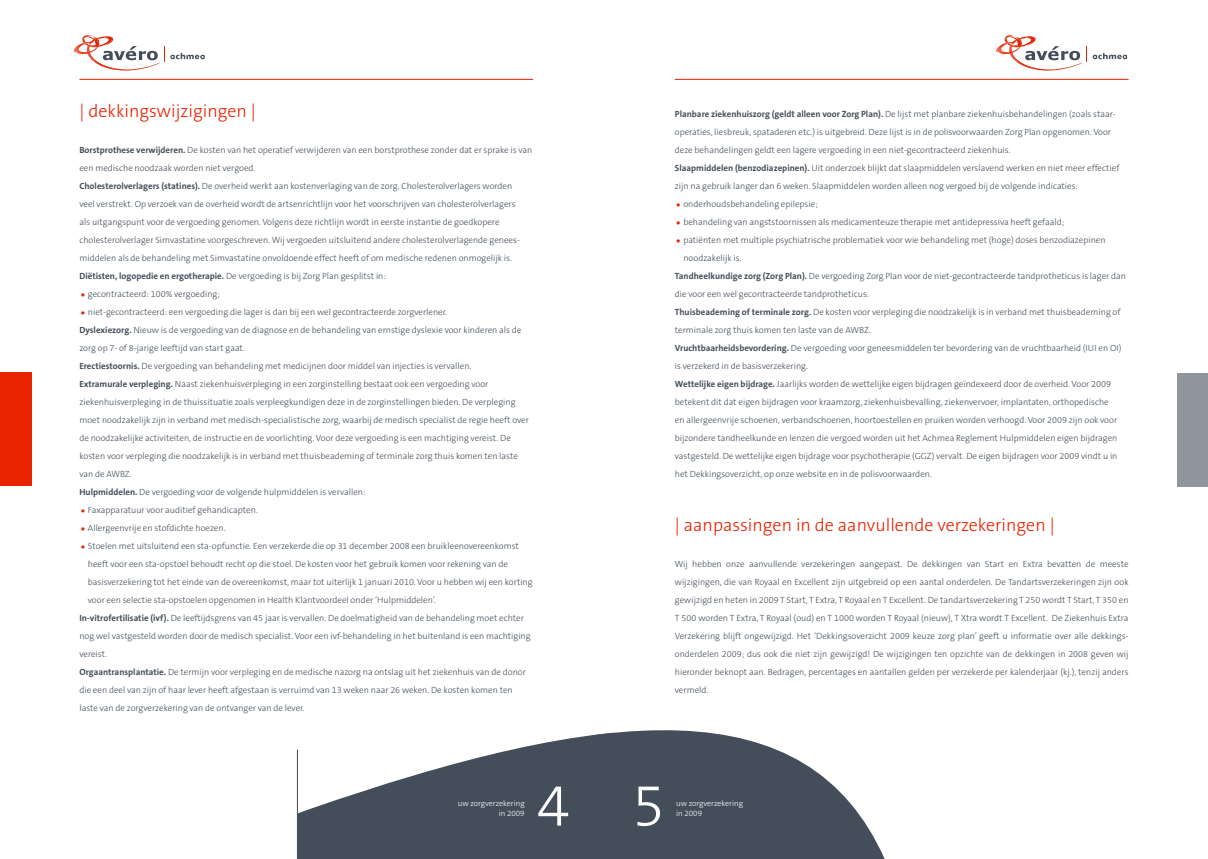
<style>
.page{position:relative;width:1208px;height:859px;background:#fff}
.page>*{position:absolute;margin:0;border:0;box-sizing:border-box;transform-origin:0 0}
.t1{font:300 60px "The Sans B3";color:#fff}
.t2{font:300 18px "The Sans B3";color:#e72300}
.t3{font:300 9px/18px "The Sans B3";color:#444e5a}
.t4{font:300 8px/10px "The Sans B3";color:#fff;text-align:right}
.s1{font-family:"The Sans B7";font-weight:700}
.s2{font-family:"The Sans B2";font-weight:200;font-size:17px;color:#e72300}
</style>
<div class="page">
<hr style="left:79px;top:79px;width:454px;height:1px;background:#e72300">
<svg style="left:74px;top:35px;width:131px;height:36px"></svg>
<svg style="left:298px;top:734px;width:297px;height:125px;fill:#444e5a"></svg>
<hr style="left:297px;top:749px;width:1px;height:110px;background:#444e5a">
<div style="left:0;top:373px;width:32px;height:113px;background:#e72300"></div>
<hr style="left:675px;top:79px;width:453px;height:1px;background:#e72300">
<svg style="left:996px;top:35px;width:131px;height:36px"></svg>
<svg style="left:595px;top:730px;width:289px;height:129px;fill:#444e5a"></svg>
<div style="left:1177px;top:373px;width:31px;height:113px;background:#8f959c"></div>
<h2 class="t2" style="left:79px;top:101px;width:178px">| dekkingswijzigingen |</h2>
<p class="t3" style="left:79px;top:141px;width:454px"><span class="s1">Borstprothese verwijderen.</span> De kosten van het operatief verwijderen van een borstprothese zonder dat er sprake is van een medische noodzaak worden niet vergoed.<br><span class="s1">Cholesterolverlagers (statines).</span> De overheid werkt aan kostenverlaging van de zorg. Cholesterolverlagers worden<br>veel verstrekt. Op verzoek van de overheid wordt de artsenrichtlijn voor het voorschrijven van cholesterolverlagers<br>als uitgangspunt voor de vergoeding genomen. Volgens deze richtlijn wordt in eerste instantie de goedkopere cholesterolverlager Simvastatine voorgeschreven. Wij vergoeden uitsluitend andere cholesterolverlagende genees&shy;middelen als de behandeling met Simvastatine onvoldoende effect heeft of om medische redenen onmogelijk is.<br><span class="s1">Diëtisten, logopedie en ergotherapie.</span> De vergoeding is bij Zorg Plan gesplitst in:</p>
<p class="t3" style="left:79px;top:285px;width:142px"><span class="s2">•</span> gecontracteerd: 100% vergoeding;</p>
<p class="t3" style="left:79px;top:303px;width:451px"><span class="s2">•</span> niet-gecontracteerd: een vergoeding die lager is dan bij een wel gecontracteerde zorgverlener.<br><span class="s1">Dyslexiezorg.</span> Nieuw is de vergoeding van de diagnose en de behandeling van ernstige dyslexie voor kinderen als de zorg op 7- of 8-jarige leeftijd van start gaat.<br><span class="s1">Erectiestoornis.</span> De vergoeding van behandeling met medicijnen door middel van injecties is vervallen.<br><span class="s1">Extramurale verpleging.</span> Naast ziekenhuisverpleging in een zorginstelling bestaat ook een vergoeding voor ziekenhuisverpleging in de thuissituatie zoals verpleegkundigen deze in de zorginstellingen bieden. De verpleging moet noodzakelijk zijn in verband met medisch-specialistische zorg, waarbij de medisch specialist de regie heeft over de noodzakelijke activiteiten, de instructie en de voorlichting. Voor deze vergoeding is een machtiging vereist. De kosten voor verpleging die noodzakelijk is in verband met thuisbeademing of terminale zorg thuis komen ten laste van de AWBZ.<br><span class="s1">Hulpmiddelen.</span> De vergoeding voor de volgende hulpmiddelen is vervallen:</p>
<p class="t3" style="left:79px;top:501px;width:180px"><span class="s2">•</span> Faxapparatuur voor auditief gehandicapten.</p>
<p class="t3" style="left:79px;top:519px;width:148px"><span class="s2">•</span> Allergeenvrije en stofdichte hoezen.</p>
<p class="t3" style="left:79px;top:537px;width:441px"><span class="s2">•</span> Stoelen met uitsluitend een sta-opfunctie. Een verzekerde die op 31 december 2008 een bruikleenovereenkomst</p>
<p class="t3" style="left:88px;top:555px;width:421px">heeft voor een sta-opstoel behoudt recht op die stoel. De kosten voor het gebruik komen voor rekening van de</p>
<p class="t3" style="left:88px;top:573px;width:446px">basisverzekering tot het einde van de overeenkomst, maar tot uiterlijk 1 januari 2010. Voor u hebben wij een korting</p>
<p class="t3" style="left:88px;top:591px;width:349px">voor een selectie sta-opstoelen opgenomen in Health Klantvoordeel onder ‘Hulpmiddelen’.</p>
<p class="t3" style="left:79px;top:609px;width:446px"><span class="s1">In-vitrofertilisatie (ivf).</span> De leeftijdsgrens van 45 jaar is vervallen. De doelmatigheid van de behandeling moet echter</p>
<p class="t3" style="left:79px;top:627px;width:453px">nog wel vastgesteld worden door de medisch specialist. Voor een ivf-behandeling in het buitenland is een machtiging</p>
<p class="t3" style="left:79px;top:645px;width:29px">vereist.</p>
<p class="t3" style="left:79px;top:663px;width:448px"><span class="s1">Orgaantransplantatie.</span> De termijn voor verpleging en de medische nazorg na ontslag uit het ziekenhuis van de donor</p>
<p class="t3" style="left:79px;top:681px;width:435px">die een deel van zijn of haar lever heeft afgestaan is verruimd van 13 weken naar 26 weken. De kosten komen ten</p>
<p class="t3" style="left:79px;top:699px;width:227px">laste van de zorgverzekering van de ontvanger van de lever.</p>
<p class="t3" style="left:675px;top:105px;width:446px"><span class="s1">Planbare ziekenhuiszorg (geldt alleen voor Zorg Plan).</span> De lijst met planbare ziekenhuisbehandelingen (zoals staar&shy;operaties, liesbreuk, spataderen etc.) is uitgebreid. Deze lijst is in de polisvoorwaarden Zorg Plan opgenomen. Voor deze behandelingen geldt een lagere vergoeding in een niet-gecontracteerd ziekenhuis.<br><span class="s1">Slaapmiddelen (benzodiazepinen).</span> Uit onderzoek blijkt dat slaapmiddelen verslavend werken en niet meer effectief zijn na gebruik langer dan 6 weken. Slaapmiddelen worden alleen nog vergoed bij de volgende indicaties:</p>
<p class="t3" style="left:675px;top:195px;width:144px"><span class="s2">•</span> onderhoudsbehandeling epilepsie;</p>
<p class="t3" style="left:675px;top:213px;width:391px"><span class="s2">•</span> behandeling van angststoornissen als medicamenteuze therapie met antidepressiva heeft gefaald;</p>
<p class="t3" style="left:675px;top:231px;width:432px"><span class="s2">•</span> patiënten met multiple psychiatrische problematiek voor wie behandeling met (hoge) doses benzodiazepinen</p>
<p class="t3" style="left:683px;top:249px;width:60px">noodzakelijk is.</p>
<p class="t3" style="left:675px;top:267px;width:453px"><span class="s1">Tandheelkundige zorg (Zorg Plan).</span> De vergoeding Zorg Plan voor de niet-gecontracteerde tandprotheticus is lager dan</p>
<p class="t3" style="left:675px;top:285px;width:195px">die voor een wel gecontracteerde tandprotheticus.</p>
<p class="t3" style="left:675px;top:303px;width:447px"><span class="s1">Thuisbeademing of terminale zorg.</span> De kosten voor verpleging die noodzakelijk is in verband met thuisbeademing of</p>
<p class="t3" style="left:675px;top:321px;width:197px">terminale zorg thuis komen ten laste van de AWBZ.</p>
<p class="t3" style="left:675px;top:339px;width:448px"><span class="s1">Vruchtbaarheidsbevordering.</span> De vergoeding voor geneesmiddelen ter bevordering van de vruchtbaarheid (IUI en OI)</p>
<p class="t3" style="left:675px;top:357px;width:135px">is verzekerd in de basisverzekering.</p>
<p class="t3" style="left:675px;top:375px;width:437px"><span class="s1">Wettelijke eigen bijdrage.</span> Jaarlijks worden de wettelijke eigen bijdragen geïndexeerd door de overheid. Voor 2009</p>
<p class="t3" style="left:675px;top:393px;width:435px">betekent dit dat eigen bijdragen voor kraamzorg, ziekenhuisbevalling, ziekenvervoer, implantaten, orthopedische</p>
<p class="t3" style="left:675px;top:411px;width:444px">en allergeenvrije schoenen, verbandschoenen, hoortoestellen en pruiken worden verhoogd. Voor 2009 zijn ook voor</p>
<p class="t3" style="left:675px;top:429px;width:444px">bijzondere tandheelkunde en lenzen die vergoed worden uit het Achmea Reglement Hulpmiddelen eigen bijdragen</p>
<p class="t3" style="left:675px;top:447px;width:444px">vastgesteld. De wettelijke eigen bijdrage voor psychotherapie (GGZ) vervalt. De eigen bijdragen voor 2009 vindt u in</p>
<p class="t3" style="left:675px;top:465px;width:258px">het Dekkingsoverzicht, op onze website en in de polisvoorwaarden.</p>
<h2 class="t2" style="left:675px;top:515px;width:381px">| aanpassingen in de aanvullende verzekeringen |</h2>
<p class="t3" style="left:675px;top:555px;width:455px;text-align:justify">Wij hebben onze aanvullende verzekeringen aangepast. De dekkingen van Start en Extra bevatten de meeste wijzigingen, die van Royaal en Excellent zijn uitgebreid op een aantal onderdelen. De Tandartsverzekeringen zijn ook gewijzigd en heten in 2009 T Start, T Extra, T Royaal en T Excellent. De tandartsverzekering T 250 wordt T Start, T 350 en T 500 worden T Extra, T Royaal (oud) en T 1000 worden T Royaal (nieuw), T Xtra wordt T Excellent. De Ziekenhuis Extra Verzekering blijft ongewijzigd. Het ‘Dekkingsoverzicht 2009 keuze zorg plan’ geeft u informatie over alle dekkings&shy;onderdelen 2009; dus ook die niet zijn gewijzigd! De wijzigingen ten opzichte van de dekkingen in 2008 geven wij hieronder beknopt aan. Bedragen, percentages en aantallen gelden per verzekerde per kalenderjaar (kj.), tenzij anders vermeld.</p>
<p class="t4" style="left:458px;top:798px;width:68px">uw zorgverzekering in 2009</p>
<p class="t4" style="left:452px;top:801px;width:68px">schade volmachten</p>
<h1 class="t1" style="left:536px;top:774px;width:34px">4</h1>
<h1 class="t1" style="left:643px;top:770px;width:34px">5</h1>
<h1 class="t1" style="left:632px;top:774px;width:34px">5</h1>
<p class="t4" style="left:676px;top:798px;width:68px;text-align:left">uw zorgverzekering in 2009</p>
<p class="t4" style="left:697px;top:801px;width:68px">schade volmachten</p>
<p class="t4" style="left:700px;top:801px;width:68px">schade volmachten</p>
</div>
